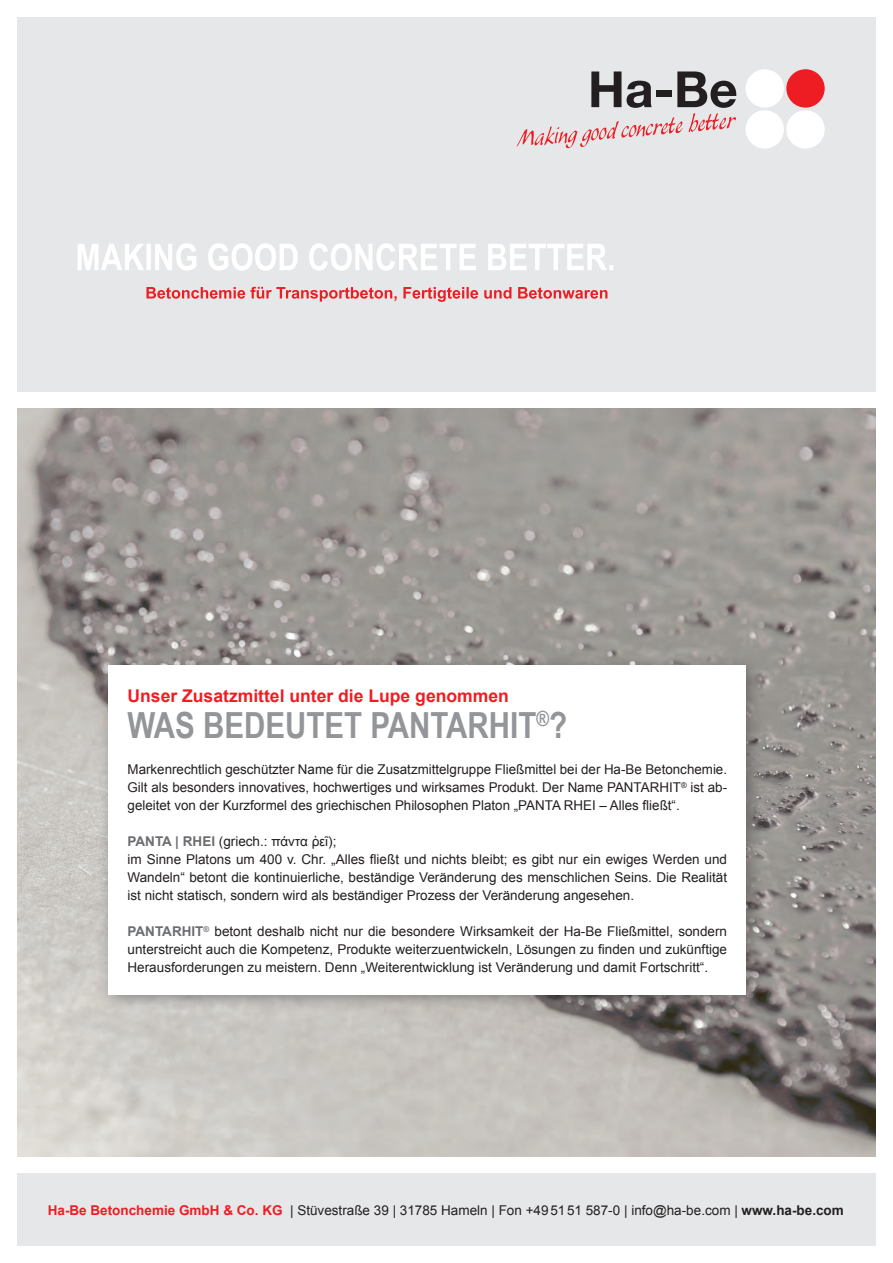
<style>
.page{position:relative;width:893px;height:1263px;background:#fff}
.page>*{position:absolute;margin:0;border:0;box-sizing:border-box;transform-origin:0 0}
.t1{font:700 36px "Arial Narrow";color:#939598}
.t2{font:700 17.55px "Arial";color:#ee1d23}
.t3{font:13.5px/18px "Arial";color:#231f20;text-align:justify}
.s1{font-weight:700;color:#6c6d70}
.s2{font-family:"Arial Unicode MS"}
.s3{font-weight:700;color:#ee1d23}
.s4{font-weight:700}
</style>
<div class="page">
<img style="left:17px;top:408px;width:859px;height:749px">
<div style="left:17px;top:1174px;width:859px;height:72px;background:#e6e7e9"></div>
<div style="left:17px;top:17px;width:859px;height:374px;background:#e6e7e9"></div>
<div style="left:746px;top:110px;width:38px;height:39px;background:#fff;border-radius:50%"></div>
<div style="left:786px;top:110px;width:39px;height:39px;background:#fff;border-radius:50%"></div>
<div style="left:746px;top:69px;width:38px;height:39px;background:#fff;border-radius:50%"></div>
<div style="left:786px;top:69px;width:39px;height:39px;background:#ee1d23;border-radius:50%"></div>
<svg style="left:517px;top:71px;width:220px;height:77px"></svg>
<svg style="left:78px;top:243px;width:535px;height:28px"></svg>
<svg style="left:146px;top:287px;width:461px;height:15px"></svg>
<div style="left:97px;top:653px;width:666px;height:357px;background:#231f20;opacity:.4"></div>
<div style="left:108px;top:665px;width:638px;height:329px;background:#fff"></div>
<p class="t2" style="left:128px;top:684px;width:383px">Unser Zusatzmittel unter die Lupe genommen</p>
<h1 class="t1" style="left:128px;top:698px;width:441px">WAS BEDEUTET PANTARHIT<sup>®</sup>?</h1>
<p class="t3" style="left:128px;top:760px;width:601px">Markenrechtlich geschützter Name für die Zusatzmittelgruppe Fließmittel bei der Ha-Be Betonchemie.<br>Gilt als besonders innovatives, hochwertiges und wirksames Produkt. Der Name PANTARHIT<sup>®</sup> ist ab&shy;geleitet von der Kurzformel des griechischen Philosophen Platon „PANTA RHEI – Alles fließt“.</p>
<p class="t3" style="left:128px;top:832px;width:601px;text-align:left"><span class="s1">PANTA | RHEI</span> (griech.: <span class="s2">πάντα ῥεῖ</span>);<br>im Sinne Platons um 400 v. Chr. „Alles fließt und nichts bleibt; es gibt nur ein ewiges Werden und Wandeln“ betont die kontinuierliche, beständige Veränderung des menschlichen Seins. Die Realität ist nicht statisch, sondern wird als beständiger Prozess der Veränderung angesehen.</p>
<p class="t3" style="left:128px;top:922px;width:601px"><span class="s1">PANTARHIT</span><sup>®</sup> betont deshalb nicht nur die besondere Wirksamkeit der Ha-Be Fließmittel, sondern unterstreicht auch die Kompetenz, Produkte weiterzuentwickeln, Lösungen zu finden und zukünftige Herausforderungen zu meistern. Denn „Weiterentwicklung ist Veränderung und damit Fortschritt“.</p>
<p class="t3" style="left:48px;top:1201px;width:798px"><span class="s3">Ha-Be Betonchemie GmbH &amp; Co. KG</span> | Stüvestraße 39 | 31785 Hameln | Fon +495151 587-0 | info@ha-be.com | <span class="s4">www.ha-be.com</span></p>
</div>
